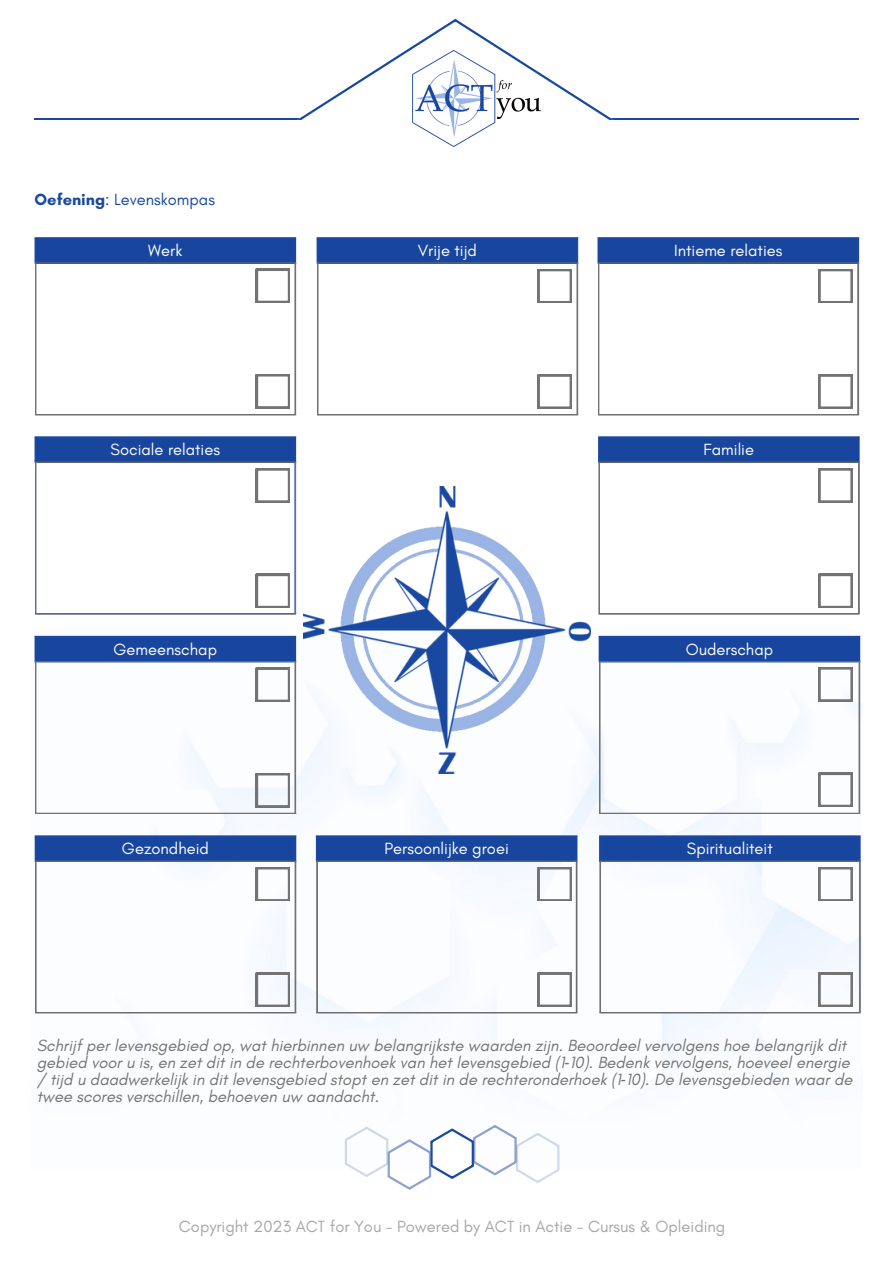
<style>
.page{position:relative;width:894px;height:1264px;background:#fff}
.page>*{position:absolute;margin:0;border:0;box-sizing:border-box;transform-origin:0 0}
.t1{font:italic 16.5px/16.8px "Glacial Indifference";color:#737373}
.t2{font:16.5px "Glacial Indifference";color:#fff}
.t3{font:16.5px "Glacial Indifference";color:#a6a6a6}
.t4{font:16.5px "Glacial Indifference";color:#1a48a0}
.s1{font-weight:700}
.s2{font-family:"Noto Sans"}
</style>
<div class="page">
<hr style="left:35px;top:119px;width:823px;height:3px;background:#1a48a0">
<svg style="left:296px;top:19px;width:318px;height:101px"></svg>
<div style="left:0;top:120px;width:893px;height:111px;background:#fff"></div>
<img style="left:34px;top:631px;width:828px;height:537px">
<svg style="left:345px;top:1124px;width:214px;height:65px"></svg>
<img style="left:386px;top:51px;width:187px;height:96px">
<div style="left:35px;top:238px;width:260px;height:25px;background:#18469f"></div>
<hr style="left:294px;top:263px;width:1px;height:151px;background:#737373">
<hr style="left:294px;top:239px;width:2px;height:24px;background:#1a48a0">
<hr style="left:35px;top:237px;width:261px;height:2px;background:#1a48a0">
<hr style="left:35px;top:263px;width:1px;height:151px;background:#737373">
<hr style="left:295px;top:263px;width:1px;height:151px;background:#737373">
<hr style="left:35px;top:262px;width:261px;height:1px;background:#737373">
<hr style="left:35px;top:414px;width:261px;height:1px;background:#737373">
<div style="left:317px;top:238px;width:260px;height:25px;background:#18469f"></div>
<hr style="left:576px;top:263px;width:1px;height:151px;background:#737373">
<hr style="left:316px;top:239px;width:3px;height:24px;background:#1a48a0">
<hr style="left:575px;top:239px;width:3px;height:24px;background:#1a48a0">
<hr style="left:316px;top:237px;width:262px;height:2px;background:#1a48a0">
<hr style="left:317px;top:263px;width:1px;height:151px;background:#737373">
<hr style="left:577px;top:263px;width:1px;height:151px;background:#737373">
<hr style="left:317px;top:262px;width:261px;height:1px;background:#737373">
<hr style="left:317px;top:414px;width:261px;height:1px;background:#737373">
<div style="left:598px;top:238px;width:260px;height:25px;background:#18469f"></div>
<hr style="left:597px;top:239px;width:2px;height:24px;background:#1a48a0">
<hr style="left:597px;top:237px;width:261px;height:2px;background:#1a48a0">
<hr style="left:598px;top:263px;width:1px;height:151px;background:#737373">
<hr style="left:857px;top:263px;width:1px;height:151px;background:#737373">
<hr style="left:598px;top:262px;width:260px;height:1px;background:#737373">
<hr style="left:598px;top:414px;width:260px;height:1px;background:#737373">
<div style="left:35px;top:437px;width:260px;height:25px;background:#18469f"></div>
<hr style="left:294px;top:463px;width:1px;height:150px;background:#1a48a0">
<hr style="left:294px;top:438px;width:2px;height:25px;background:#1a48a0">
<hr style="left:35px;top:436px;width:261px;height:2px;background:#1a48a0">
<hr style="left:35px;top:463px;width:1px;height:150px;background:#737373">
<hr style="left:295px;top:463px;width:1px;height:150px;background:#737373">
<hr style="left:35px;top:461px;width:261px;height:2px;background:#737373">
<hr style="left:35px;top:613px;width:261px;height:1px;background:#737373">
<div style="left:35px;top:636px;width:260px;height:26px;background:#18469f"></div>
<hr style="left:294px;top:662px;width:1px;height:150px;background:#737373">
<hr style="left:294px;top:638px;width:2px;height:24px;background:#1a48a0">
<hr style="left:35px;top:636px;width:261px;height:2px;background:#1a48a0">
<hr style="left:35px;top:662px;width:1px;height:150px;background:#737373">
<hr style="left:295px;top:662px;width:1px;height:150px;background:#737373">
<hr style="left:35px;top:661px;width:261px;height:1px;background:#737373">
<hr style="left:35px;top:812px;width:261px;height:2px;background:#737373">
<div style="left:36px;top:836px;width:259px;height:25px;background:#18469f"></div>
<hr style="left:294px;top:861px;width:1px;height:151px;background:#737373">
<hr style="left:35px;top:837px;width:2px;height:24px;background:#1a48a0">
<hr style="left:294px;top:837px;width:2px;height:24px;background:#1a48a0">
<hr style="left:35px;top:835px;width:261px;height:2px;background:#1a48a0">
<hr style="left:35px;top:861px;width:1px;height:151px;background:#737373">
<hr style="left:295px;top:861px;width:1px;height:151px;background:#737373">
<hr style="left:35px;top:860px;width:261px;height:1px;background:#737373">
<hr style="left:35px;top:1012px;width:261px;height:1px;background:#737373">
<div style="left:598px;top:437px;width:260px;height:25px;background:#18469f"></div>
<hr style="left:857px;top:463px;width:1px;height:150px;background:#737373">
<hr style="left:857px;top:438px;width:2px;height:25px;background:#1a48a0">
<hr style="left:598px;top:436px;width:261px;height:2px;background:#1a48a0">
<hr style="left:598px;top:463px;width:1px;height:150px;background:#737373">
<hr style="left:858px;top:463px;width:1px;height:150px;background:#737373">
<hr style="left:598px;top:461px;width:261px;height:2px;background:#737373">
<hr style="left:598px;top:613px;width:261px;height:1px;background:#737373">
<div style="left:599px;top:636px;width:260px;height:26px;background:#18469f"></div>
<hr style="left:598px;top:638px;width:2px;height:24px;background:#1a48a0">
<hr style="left:857px;top:638px;width:3px;height:24px;background:#1a48a0">
<hr style="left:598px;top:636px;width:262px;height:2px;background:#1a48a0">
<hr style="left:599px;top:662px;width:1px;height:150px;background:#737373">
<hr style="left:858px;top:662px;width:2px;height:150px;background:#737373">
<hr style="left:599px;top:661px;width:261px;height:1px;background:#737373">
<hr style="left:599px;top:812px;width:261px;height:2px;background:#737373">
<div style="left:599px;top:836px;width:260px;height:25px;background:#18469f"></div>
<hr style="left:858px;top:861px;width:1px;height:151px;background:#737373">
<hr style="left:858px;top:837px;width:2px;height:24px;background:#1a48a0">
<hr style="left:599px;top:835px;width:261px;height:2px;background:#1a48a0">
<hr style="left:599px;top:861px;width:1px;height:151px;background:#737373">
<hr style="left:859px;top:861px;width:1px;height:151px;background:#737373">
<hr style="left:599px;top:860px;width:261px;height:1px;background:#737373">
<hr style="left:599px;top:1012px;width:261px;height:1px;background:#737373">
<div style="left:316px;top:836px;width:260px;height:25px;background:#18469f"></div>
<hr style="left:575px;top:861px;width:1px;height:151px;background:#737373">
<hr style="left:575px;top:837px;width:2px;height:24px;background:#1a48a0">
<hr style="left:316px;top:835px;width:261px;height:2px;background:#1a48a0">
<hr style="left:316px;top:861px;width:1px;height:151px;background:#737373">
<hr style="left:576px;top:861px;width:1px;height:151px;background:#737373">
<hr style="left:316px;top:860px;width:261px;height:1px;background:#737373">
<hr style="left:316px;top:1012px;width:261px;height:1px;background:#737373">
<svg style="left:256px;top:269px;width:33px;height:33px"></svg>
<svg style="left:256px;top:374px;width:33px;height:34px"></svg>
<svg style="left:537px;top:269px;width:34px;height:34px"></svg>
<svg style="left:537px;top:374px;width:34px;height:34px"></svg>
<svg style="left:818px;top:269px;width:34px;height:34px"></svg>
<svg style="left:818px;top:374px;width:34px;height:34px"></svg>
<svg style="left:256px;top:468px;width:33px;height:34px"></svg>
<svg style="left:256px;top:574px;width:33px;height:33px"></svg>
<svg style="left:818px;top:468px;width:34px;height:34px"></svg>
<svg style="left:818px;top:574px;width:34px;height:33px"></svg>
<svg style="left:256px;top:667px;width:33px;height:34px"></svg>
<svg style="left:256px;top:773px;width:33px;height:34px"></svg>
<svg style="left:818px;top:667px;width:34px;height:34px"></svg>
<svg style="left:818px;top:772px;width:34px;height:34px"></svg>
<svg style="left:256px;top:867px;width:33px;height:34px"></svg>
<svg style="left:256px;top:972px;width:33px;height:34px"></svg>
<svg style="left:537px;top:867px;width:34px;height:34px"></svg>
<svg style="left:537px;top:972px;width:34px;height:34px"></svg>
<svg style="left:818px;top:867px;width:34px;height:34px"></svg>
<svg style="left:818px;top:972px;width:34px;height:34px"></svg>
<img style="left:304px;top:486px;width:286px;height:287px">
<p class="t4" style="left:35px;top:190px;width:182px"><span class="s1">Oefening</span>: Levenskompas</p>
<p class="t2" style="left:148px;top:241px;width:35px">Werk</p>
<p class="t2" style="left:417px;top:241px;width:61px">Vrije tijd</p>
<p class="t2" style="left:674px;top:241px;width:110px">Intieme relaties</p>
<p class="t2" style="left:111px;top:440px;width:111px">Sociale relaties</p>
<p class="t2" style="left:703px;top:440px;width:52px">Familie</p>
<p class="t2" style="left:114px;top:639px;width:105px">Gemeenschap</p>
<p class="t2" style="left:685px;top:639px;width:89px">Ouderschap</p>
<p class="t2" style="left:122px;top:838px;width:88px">Gezondheid</p>
<p class="t2" style="left:384px;top:838px;width:126px">Persoonlijke groei</p>
<p class="t2" style="left:686px;top:838px;width:87px">Spiritualiteit</p>
<p class="t1" style="left:37px;top:1036px;width:817px">Schrijf per levensgebied op, wat hierbinnen uw belangrijkste waarden zijn. Beoordeel vervolgens hoe belangrijk dit gebied voor u is, en zet dit in de rechterbovenhoek van het levensgebied (1<span class="s2">‐</span>10). Bedenk vervolgens, hoeveel energie / tijd u daadwerkelijk in dit levensgebied stopt en zet dit in de rechteronderhoek (1<span class="s2">‐</span>10). De levensgebieden waar de twee scores verschillen, behoeven uw aandacht.</p>
<p class="t3" style="left:179px;top:1216px;width:548px">Copyright 2023 ACT for You - Powered by ACT in Actie - Cursus &amp; Opleiding</p>
</div>
